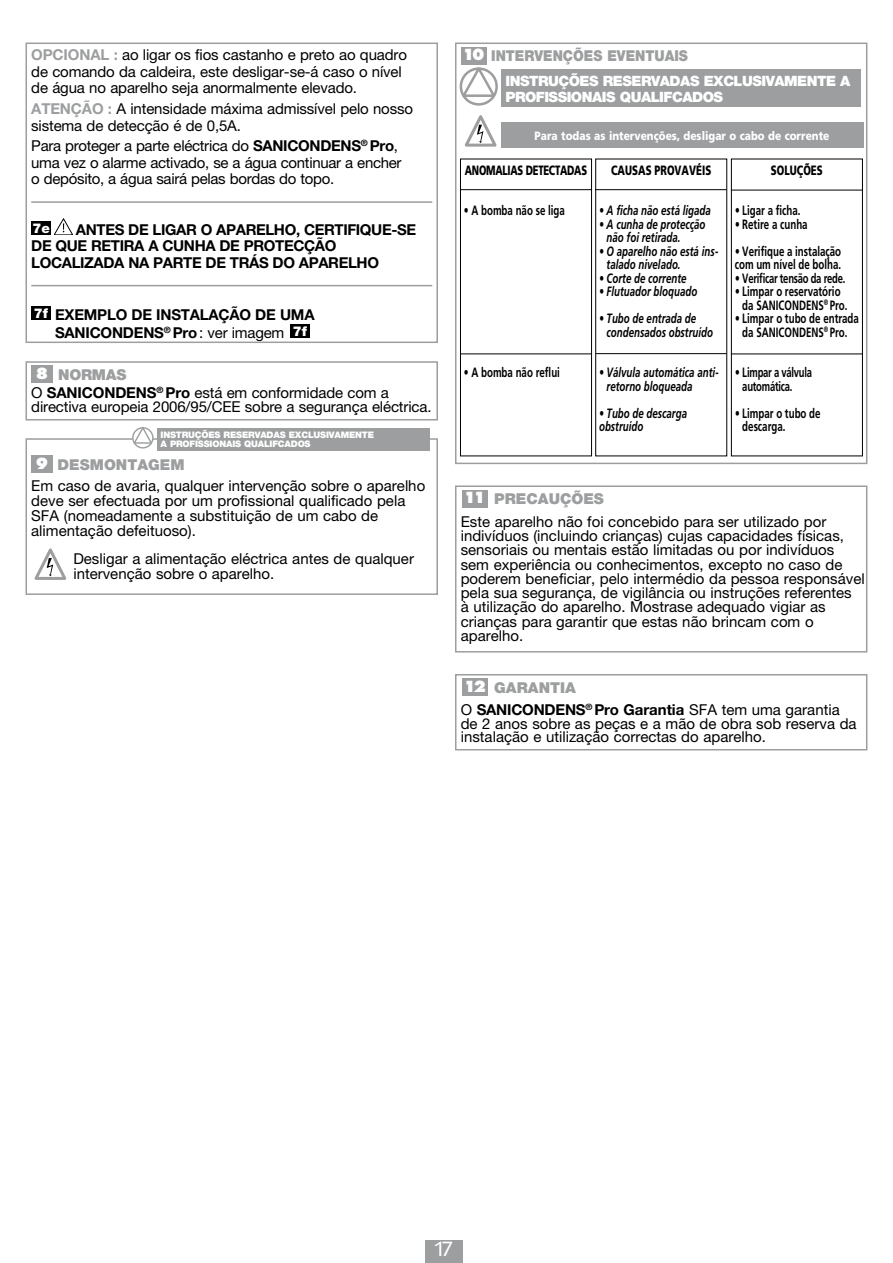
<style>
.page{position:relative;width:893px;height:1263px;background:#fff}
.page>*{position:absolute;margin:0;border:0;box-sizing:border-box;transform-origin:0 0}
.t1{font:22.5px "Today SHOP";color:#fff}
.t2{font:15px/16.5px "Helvetica Neue";letter-spacing:-.01em;color:#000}
.t3{font:15px/14.2px "Helvetica Neue CE";color:#000}
.t4{font:700 15px/16.5px "Helvetica Neue";letter-spacing:-.025em;color:#000}
.t5{font:900 15px "Helvetica Neue";color:#9c9e9f;scale:.9 1}
.t6{font:900 15px "Helvetica Neue";color:#9c9e9f}
.t7{font:900 14.25px/16px "Helvetica Neue";letter-spacing:-.035em;color:#fff}
.t8{font:italic 700 13.5px/13.5px "Frutiger";color:#000;scale:.72 1}
.t9{font:700 13.5px/13.5px "Frutiger";color:#000;scale:.72 1}
.t10{font:700 13.5px/13.5px "Frutiger";letter-spacing:-.025em;color:#000;scale:.72 1}
.t11{font:900 13.5px "Frutiger";color:#000;scale:.72 1}
.t12{font:700 13.5px "Frutiger";letter-spacing:-.025em;color:#000;scale:.7 1}
.t13{font:900 13.5px "Frutiger";letter-spacing:-.025em;color:#000;scale:.7 1}
.t14{font:900 13.5px "Helvetica Neue";color:#fff}
.t15{font:900 12px "Frutiger";color:#fff;scale:.85 1}
.t16{font:900 9px/9px "Helvetica Neue";letter-spacing:-.02em;color:#fff}
.s1{font-weight:700;color:#9c9e9f}
.s2{font-weight:700}
.s3{font-weight:900;font-size:13.5px;color:#fff}
.s4{font-weight:400}
.s5{font-family:"Futura";font-weight:800;color:#fff}
.s6{font-weight:900;color:#9c9e9f}
.s7{font-style:italic}
</style>
<div class="page">
<div style="left:425px;top:1240px;width:37px;height:23px;background:#9c9e9f"></div>
<div style="left:31px;top:366px;width:22px;height:17px;background:#9c9e9f"></div>
<div style="left:26px;top:361px;width:412px;height:59px;border:2px solid #9c9e9f"></div>
<div style="left:31px;top:456px;width:22px;height:17px;background:#9c9e9f"></div>
<svg style="left:35px;top:548px;width:32px;height:32px"></svg>
<div style="left:26px;top:438px;width:412px;height:157px;border:2px solid #9c9e9f"></div>
<div style="left:462px;top:490px;width:26px;height:17px;background:#9c9e9f"></div>
<div style="left:455px;top:485px;width:412px;height:167px;border:2px solid #9c9e9f"></div>
<div style="left:462px;top:678px;width:26px;height:17px;background:#9c9e9f"></div>
<div style="left:455px;top:674px;width:412px;height:76px;border:2px solid #9c9e9f"></div>
<div style="left:461px;top:47px;width:25px;height:17px;background:#9c9e9f"></div>
<div style="left:455px;top:43px;width:412px;height:421px;border:2px solid #9c9e9f"></div>
<div style="left:501px;top:123px;width:362px;height:25px;background:#9c9e9f"></div>
<svg style="left:465px;top:115px;width:32px;height:32px"></svg>
<div style="left:460px;top:159px;width:132px;height:297px;border:1px solid #000"></div>
<div style="left:595px;top:159px;width:132px;height:297px;border:1px solid #000"></div>
<div style="left:731px;top:159px;width:132px;height:297px;border:1px solid #000"></div>
<hr style="left:461px;top:189px;width:130px;height:1px;background:#000">
<hr style="left:595px;top:189px;width:131px;height:1px;background:#000">
<hr style="left:731px;top:190px;width:131px;height:1px;background:#000">
<hr style="left:596px;top:353px;width:130px;height:1px;background:#000">
<hr style="left:731px;top:354px;width:131px;height:1px;background:#000">
<hr style="left:461px;top:353px;width:130px;height:1px;background:#000">
<div style="left:501px;top:70px;width:360px;height:37px;background:#9c9e9f"></div>
<svg style="left:461px;top:69px;width:36px;height:35px"></svg>
<div style="left:460px;top:67px;width:38px;height:39px;border:3px solid #9c9e9f;border-radius:50%"></div>
<svg style="left:460px;top:67px;width:38px;height:31px"></svg>
<hr style="left:31px;top:201px;width:401px;height:2px;background:#9c9e9f">
<hr style="left:31px;top:285px;width:401px;height:1px;background:#9c9e9f">
<div style="left:31px;top:221px;width:20px;height:14px;background:#000"></div>
<svg style="left:54px;top:219px;width:19px;height:16px"></svg>
<div style="left:31px;top:306px;width:20px;height:14px;background:#000"></div>
<div style="left:290px;top:324px;width:20px;height:14px;background:#000"></div>
<div style="left:26px;top:43px;width:412px;height:300px;border:2px solid #9c9e9f"></div>
<div style="left:158px;top:428px;width:272px;height:22px;background:#9c9e9f"></div>
<div style="left:132px;top:427px;width:22px;height:21px;border:1px solid #9c9e9f;border-radius:50%"></div>
<svg style="left:132px;top:427px;width:22px;height:17px"></svg>
<p class="t2" style="left:31px;top:47px;width:377px"><span class="s1">OPCIONAL :</span> ao ligar os fios castanho e preto ao quadro de comando da caldeira, este desligar-se-á caso o nível de água no aparelho seja anormalmente elevado.</p>
<p class="t2" style="left:31px;top:100px;width:383px"><span class="s1">ATENÇÃO :</span> A intensidade máxima admissível pelo nosso sistema de detecção é de 0,5A.</p>
<p class="t2" style="left:31px;top:138px;width:372px">Para proteger a parte eléctrica do <span class="s2">SANICONDENS</span><sup>®</sup> <span class="s2">Pro</span>, uma vez o alarme activado, se a água continuar a encher o depósito, a água sairá pelas bordas do topo.</p>
<p class="t14" style="left:32px;top:220px;width:19px">7e</p>
<p class="t4" style="left:31px;top:221px;width:386px;text-indent:45px">ANTES DE LIGAR O APARELHO, CERTIFIQUE-SE<br>DE QUE RETIRA A CUNHA DE PROTECÇÃO<br>LOCALIZADA NA PARTE DE TRÁS DO APARELHO</p>
<p class="t4" style="left:55px;top:305px;width:261px;line-height:18px;text-indent:-21px"><span class="s3">7f</span> EXEMPLO DE INSTALAÇÃO DE UMA<br>SANICONDENS<sup>®</sup> Pro<span class="s4">: ver imagem</span> <span class="s3">7f</span></p>
<p class="t2" style="left:31px;top:365px;width:359px;line-height:18px;text-indent:5px"><span class="s5">8</span> <span class="s6">NORMAS<br></span>O <span class="s2">SANICONDENS</span><sup>®</sup> <span class="s2">Pro</span> está em conformidade com a</p>
<p class="t2" style="left:31px;top:398px;width:402px">directiva europeia 2006/95/CEE sobre a segurança eléctrica.</p>
<p class="t16" style="left:161px;top:430px;width:215px">INSTRUÇÕES RESERVADAS EXCLUSIVAMENTE<br>A PROFISSIONAIS QUALIFCADOS</p>
<p class="t2" style="left:31px;top:454px;width:395px;line-height:21.3px;text-indent:5px"><span class="s5">9</span> <span class="s6">DESMONTAGEM<br></span>Em caso de avaria, qualquer intervenção sobre o aparelho</p>
<p class="t2" style="left:31px;top:493px;width:376px;line-height:15px">deve ser efectuada por um profissional qualificado pela<br>SFA (nomeadamente a substituição de um cabo de alimentação defeituoso).</p>
<p class="t2" style="left:73px;top:551px;width:342px;line-height:15px">Desligar a alimentação eléctrica antes de qualquer intervenção sobre o aparelho.</p>
<p class="t5" style="left:462px;top:47px;width:252px"><span class="s5">10</span> INTERVENÇÕES EVENTUAIS</p>
<p class="t7" style="left:505px;top:73px;width:347px">INSTRUÇÕES RESERVADAS EXCLUSIVAMENTE A<br>PROFISSIONAIS QUALIFCADOS</p>
<p class="t15" style="left:535px;top:128px;width:348px">Para todas as intervenções, desligar o cabo de corrente</p>
<p class="t13" style="left:465px;top:162px;width:176px">ANOMALIAS DETECTADAS</p>
<p class="t9" style="left:464px;top:203px;width:142px">• A bomba não se liga</p>
<p class="t11" style="left:611px;top:162px;width:141px">CAUSAS PROVAVÉIS</p>
<p class="t8" style="left:599px;top:203px;width:157px">• A ficha não está ligada</p>
<p class="t8" style="left:607px;top:217px;width:139px;text-indent:-8px">• A cunha de protecção não foi retirada.</p>
<p class="t8" style="left:607px;top:244px;width:157px;text-indent:-8px">• O aparelho não está ins&shy;talado nivelado.</p>
<p class="t8" style="left:599px;top:271px;width:123px">• Corte de corrente</p>
<p class="t8" style="left:599px;top:284px;width:138px">• Flutuador bloquado</p>
<p class="t8" style="left:607px;top:311px;width:149px;text-indent:-8px">• Tubo de entrada de condensados obstruído</p>
<p class="t8" style="left:607px;top:365px;width:158px;text-indent:-8px">• Válvula automática anti&shy;retorno bloqueada</p>
<p class="t8" style="left:599px;top:406px;width:124px">• Tubo de descarga obstruído</p>
<p class="t11" style="left:771px;top:162px;width:74px">SOLUÇÕES</p>
<p class="t9" style="left:735px;top:203px;width:93px"><span class="s7">•</span> Ligar a ficha.</p>
<p class="t9" style="left:735px;top:217px;width:103px"><span class="s7">•</span> Retire a cunha</p>
<p class="t9" style="left:735px;top:244px;width:149px"><span class="s7">•</span> Verifique a instalação com um nível de bolha.</p>
<p class="t12" style="left:735px;top:270px;width:160px"><span class="s7">•</span> Verificar tensão da rede.</p>
<p class="t9" style="left:735px;top:284px;width:158px;text-align:center"><span class="s7">•</span> Limpar o reservatório da SANICONDENS<sup>®</sup> Pro.</p>
<p class="t9" style="left:735px;top:311px;width:174px;text-align:center"><span class="s7">•</span> Limpar o tubo de entrada da SANICONDENS<sup>®</sup> Pro.</p>
<p class="t10" style="left:742px;top:365px;width:98px;text-indent:-8px"><span class="s7">•</span> Limpar a válvula automática.</p>
<p class="t9" style="left:742px;top:406px;width:110px;text-indent:-8px"><span class="s7">•</span> Limpar o tubo de descarga.</p>
<p class="t9" style="left:464px;top:365px;width:135px">• A bomba não reflui</p>
<p class="t6" style="left:464px;top:490px;width:141px"><span class="s5">11</span> PRECAUÇÕES</p>
<p class="t3" style="left:461px;top:514px;width:405px">Este aparelho não foi concebido para ser utilizado por indivíduos (incluindo crianças) cujas capacidades físicas, sensoriais ou mentais estão limitadas ou por indivíduos sem experiência ou conhecimentos, excepto no caso de poderem beneficiar, pelo intermédio da pessoa responsável pela sua segurança, de vigilância ou instruções referentes<br>à utilização do aparelho. Mostrase adequado vigiar as crianças para garantir que estas não brincam com o aparelho.</p>
<p class="t4" style="left:461px;top:676px;width:381px;line-height:22.4px"><span class="s5">12</span> <span class="s6">GARANTIA<br></span><span class="s4">O</span> SANICONDENS<sup>®</sup> Pro Garantia <span class="s4">SFA tem uma garantia</span></p>
<p class="t2" style="left:461px;top:716px;width:397px;line-height:13.8px">de 2 anos sobre as peças e a mão de obra sob reserva da instalação e utilização correctas do aparelho.</p>
<h1 class="t1" style="left:435px;top:1237px;width:19px">17</h1>
</div>
